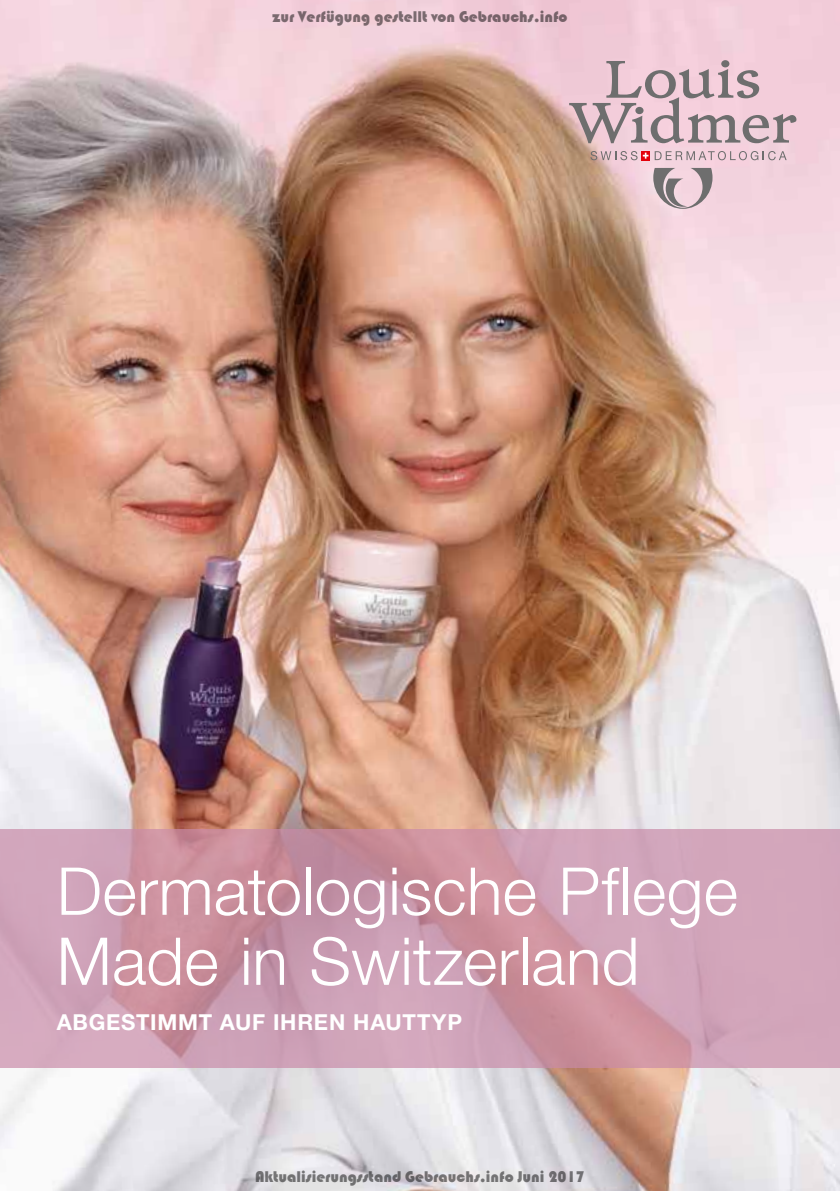
<style>
.page{position:relative;width:840px;height:1191px;background:#fff}
.page>*{position:absolute;margin:0;border:0;box-sizing:border-box;transform-origin:0 0}
.t1{font:300 66px/70px "Helvetica Neue";letter-spacing:.005em;color:#fff}
.t2{font:700 22px "Helvetica Neue";letter-spacing:.035em;color:#fff}
.t3{font:16px "Bauhaus 93";color:rgb(0 0 0/.5)}
</style>
<div class="page">
<img style="left:0;top:0;width:839px;height:1191px">
<svg style="left:653px;top:168px;width:59px;height:41px;background:#beabb1"></svg>
<svg style="left:590px;top:151px;width:58px;height:9px"></svg>
<svg style="left:654px;top:151px;width:132px;height:9px"></svg>
<svg style="left:569px;top:60px;width:227px;height:83px;background:#d1b5be"></svg>
<svg style="left:0;top:829px;width:839px;height:238px;background:#cd9caf"></svg>
<p class="t3" style="left:272px;top:7px;width:296px">zur Verfügung gestellt von Gebrauchs.info</p>
<h1 class="t1" style="left:57px;top:855px;width:682px">Dermatologische Pflege<br>Made in Switzerland</h1>
<h2 class="t2" style="left:57px;top:1008px;width:406px">ABGESTIMMT AUF IHREN HAUTTYP</h2>
<p class="t3" style="left:255px;top:1167px;width:331px">Aktualisierungsstand Gebrauchs.info Juni 2017</p>
</div>
